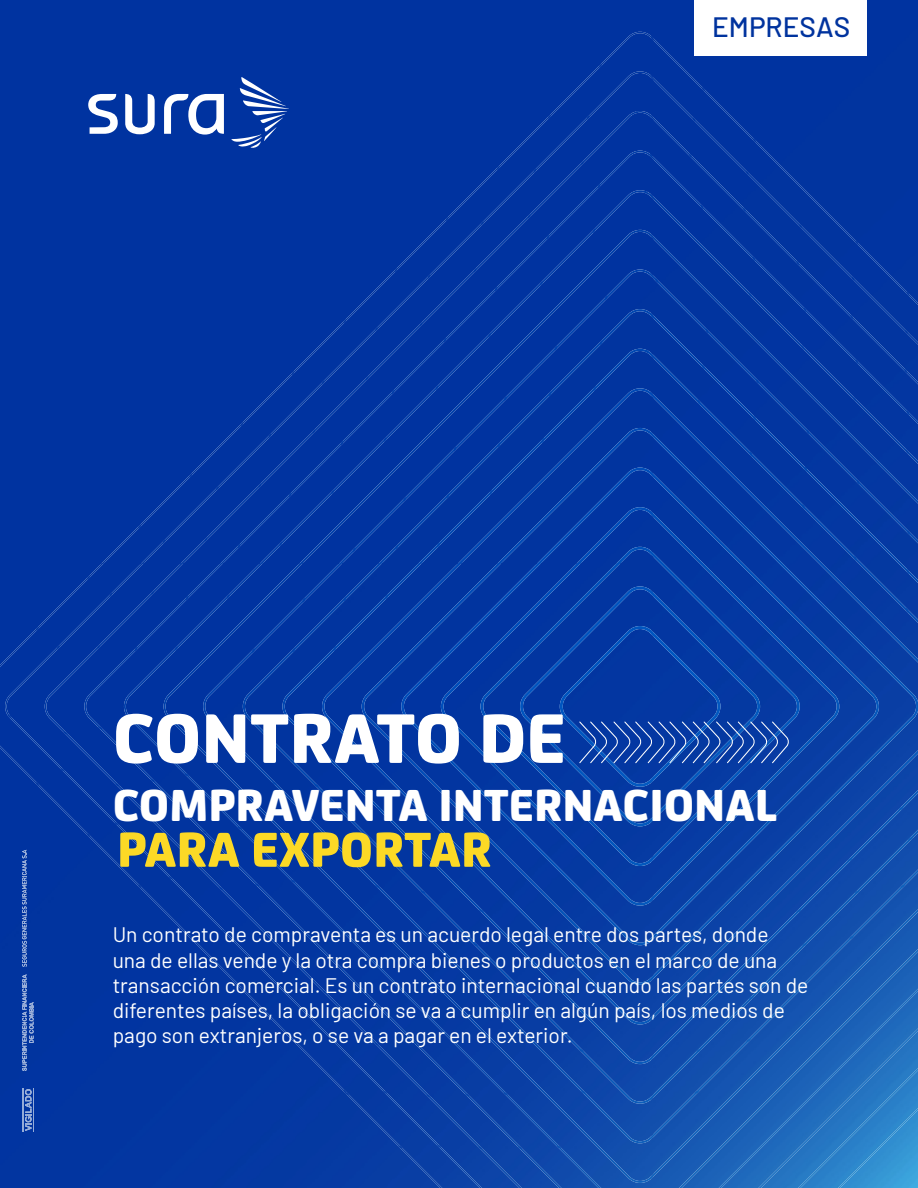
<style>
.page{position:relative;width:918px;height:1188px;background:#fff}
.page>*{position:absolute;margin:0;border:0;box-sizing:border-box;transform-origin:0 0}
.t1{font:800 75px "FS Joey";color:#fff}
.t2{font:800 52.5px "FS Joey";color:#fcd926}
.t3{font:800 48px "FS Joey";color:#fff}
.t4{font:500 28.05px "Barlow";color:#00339e}
.t5{font:21px/25.2px "Barlow";color:#fff}
</style>
<div class="page">
<div style="left:0;top:0;width:651px;height:1188px;background:#0033a0"></div>
<div style="left:651px;top:0;width:267px;height:1188px;background:#0033a0"></div>
<div style="left:164px;top:230px;width:754px;height:117px;background:#0033a0"></div>
<img style="left:168px;top:734px;width:750px;height:449px">
<img style="left:561px;top:1146px;width:40px;height:42px">
<img style="left:508px;top:1093px;width:53px;height:54px">
<img style="left:455px;top:1039px;width:53px;height:55px">
<img style="left:397px;top:986px;width:58px;height:56px">
<img style="left:343px;top:933px;width:59px;height:55px">
<img style="left:291px;top:880px;width:57px;height:55px">
<img style="left:238px;top:827px;width:58px;height:55px">
<img style="left:184px;top:774px;width:58px;height:55px">
<img style="left:155px;top:734px;width:34px;height:42px">
<img style="left:436px;top:333px;width:55px;height:14px">
<img style="left:489px;top:281px;width:53px;height:57px">
<img style="left:749px;top:292px;width:55px;height:55px">
<img style="left:540px;top:228px;width:55px;height:58px">
<img style="left:645px;top:191px;width:106px;height:106px">
<img style="left:600px;top:190px;width:47px;height:43px">
<img style="left:679px;top:949px;width:239px;height:239px">
<img style="left:522px;top:1147px;width:40px;height:41px">
<img style="left:470px;top:1094px;width:52px;height:53px">
<img style="left:417px;top:1042px;width:53px;height:53px">
<img style="left:365px;top:989px;width:52px;height:54px">
<img style="left:312px;top:936px;width:53px;height:55px">
<img style="left:255px;top:884px;width:57px;height:55px">
<img style="left:202px;top:831px;width:58px;height:55px">
<img style="left:150px;top:779px;width:57px;height:54px">
<img style="left:120px;top:734px;width:35px;height:48px">
<img style="left:422px;top:338px;width:24px;height:9px">
<img style="left:804px;top:319px;width:47px;height:28px">
<img style="left:444px;top:287px;width:53px;height:56px">
<img style="left:753px;top:256px;width:47px;height:56px">
<img style="left:495px;top:235px;width:54px;height:56px">
<img style="left:701px;top:212px;width:42px;height:49px">
<img style="left:547px;top:184px;width:53px;height:56px">
<img style="left:650px;top:158px;width:39px;height:51px">
<img style="left:598px;top:158px;width:54px;height:30px">
<img style="left:719px;top:989px;width:199px;height:199px">
<img style="left:482px;top:1147px;width:40px;height:41px">
<img style="left:441px;top:1095px;width:42px;height:54px">
<img style="left:387px;top:1043px;width:44px;height:48px">
<img style="left:346px;top:991px;width:33px;height:47px">
<img style="left:280px;top:939px;width:47px;height:45px">
<img style="left:219px;top:887px;width:56px;height:48px">
<img style="left:167px;top:836px;width:56px;height:48px">
<img style="left:119px;top:784px;width:53px;height:39px">
<img style="left:65px;top:734px;width:55px;height:52px">
<img style="left:366px;top:323px;width:56px;height:24px">
<img style="left:851px;top:319px;width:56px;height:28px">
<img style="left:420px;top:272px;width:56px;height:55px">
<img style="left:483px;top:226px;width:47px;height:47px">
<img style="left:797px;top:261px;width:55px;height:58px">
<img style="left:536px;top:173px;width:48px;height:46px">
<img style="left:743px;top:212px;width:56px;height:53px">
<img style="left:589px;top:122px;width:49px;height:43px">
<img style="left:689px;top:153px;width:57px;height:59px">
<img style="left:635px;top:122px;width:57px;height:36px">
<img style="left:758px;top:1028px;width:160px;height:160px">
<div style="left:441px;top:1145px;width:41px;height:43px;background:#0a41a6"></div>
<div style="left:387px;top:1091px;width:54px;height:55px;background:#073ca3"></div>
<div style="left:346px;top:1038px;width:41px;height:55px;background:#0439a1"></div>
<img style="left:280px;top:984px;width:54px;height:2px">
<div style="left:222px;top:930px;width:58px;height:56px;background:#0235a0"></div>
<div style="left:168px;top:877px;width:58px;height:55px;background:#0134a1"></div>
<img style="left:114px;top:823px;width:59px;height:56px">
<img style="left:60px;top:769px;width:59px;height:56px">
<img style="left:38px;top:734px;width:27px;height:37px">
<img style="left:346px;top:327px;width:32px;height:20px">
<img style="left:905px;top:330px;width:13px;height:15px">
<img style="left:375px;top:274px;width:55px;height:57px">
<img style="left:852px;top:276px;width:56px;height:58px">
<img style="left:428px;top:221px;width:55px;height:58px">
<img style="left:800px;top:245px;width:54px;height:36px">
<img style="left:481px;top:170px;width:55px;height:56px">
<img style="left:746px;top:171px;width:7px;height:57px">
<img style="left:534px;top:119px;width:55px;height:54px">
<img style="left:693px;top:117px;width:55px;height:58px">
<img style="left:587px;top:71px;width:108px;height:51px">
<img style="left:798px;top:1068px;width:120px;height:120px">
<svg style="left:0;top:347px;width:918px;height:387px;background:#0337a2"></svg>
<img style="left:398px;top:1146px;width:44px;height:42px">
<div style="left:345px;top:1093px;width:57px;height:55px;background:#063aa3"></div>
<div style="left:241px;top:986px;width:105px;height:108px;background:#0337a1"></div>
<svg style="left:344px;top:1089px;width:5px;height:6px"></svg>
<div style="left:190px;top:935px;width:53px;height:56px;background:#0235a0"></div>
<div style="left:139px;top:884px;width:53px;height:56px;background:#01349f"></div>
<div style="left:87px;top:833px;width:54px;height:56px;background:#01349f"></div>
<div style="left:36px;top:782px;width:54px;height:55px;background:#0033a0"></div>
<div style="left:0;top:627px;width:38px;height:159px;background:#0033a0"></div>
<div style="left:36px;top:575px;width:54px;height:56px;background:#0033a0"></div>
<div style="left:87px;top:524px;width:54px;height:56px;background:#0033a0"></div>
<div style="left:139px;top:473px;width:53px;height:56px;background:#0033a0"></div>
<div style="left:190px;top:422px;width:53px;height:55px;background:#0033a0"></div>
<div style="left:241px;top:371px;width:53px;height:55px;background:#0033a0"></div>
<div style="left:292px;top:319px;width:54px;height:56px;background:#0033a0"></div>
<div style="left:344px;top:268px;width:53px;height:55px;background:#0033a0"></div>
<svg style="left:907px;top:292px;width:11px;height:13px"></svg>
<div style="left:395px;top:217px;width:53px;height:55px;background:#0033a0"></div>
<div style="left:856px;top:240px;width:53px;height:56px;background:#0134a1"></div>
<div style="left:446px;top:166px;width:53px;height:55px;background:#0033a0"></div>
<div style="left:753px;top:138px;width:105px;height:107px;background:#01349f"></div>
<div style="left:497px;top:115px;width:53px;height:55px;background:#0033a0"></div>
<div style="left:702px;top:87px;width:54px;height:56px;background:#0033a0"></div>
<div style="left:548px;top:63px;width:54px;height:56px;background:#0033a0"></div>
<div style="left:651px;top:36px;width:53px;height:55px;background:#0033a0"></div>
<div style="left:599px;top:32px;width:54px;height:36px;background:#0033a0"></div>
<img style="left:838px;top:1108px;width:80px;height:80px">
<svg style="left:88px;top:94px;width:136px;height:41px"></svg>
<svg style="left:231px;top:77px;width:58px;height:72px;background:#2b55b0"></svg>
<div style="left:694px;top:0;width:172px;height:55px;background:#fff"></div>
<svg style="left:22px;top:974px;width:12px;height:97px"></svg>
<svg style="left:25px;top:1089px;width:7px;height:42px"></svg>
<img style="left:22px;top:1089px;width:1px;height:43px">
<img style="left:33px;top:1089px;width:1px;height:43px">
<svg style="left:22px;top:850px;width:5px;height:117px"></svg>
<svg style="left:579px;top:722px;width:211px;height:41px;background:#2252af"></svg>
<h3 class="t4" style="left:712px;top:6px;width:139px">EMPRESAS</h3>
<h1 class="t1" style="left:113px;top:679px;width:455px">CONTRATO DE</h1>
<h3 class="t3" style="left:113px;top:767px;width:666px">COMPRAVENTA INTERNACIONAL</h3>
<h2 class="t2" style="left:117px;top:808px;width:377px">PARA EXPORTAR</h2>
<p class="t5" style="left:113px;top:921px;width:697px">Un contrato de compraventa es un acuerdo legal entre dos partes, donde<br>una de ellas vende y la otra compra bienes o productos en el marco de una transacción comercial. Es un contrato internacional cuando las partes son de diferentes países, la obligación se va a cumplir en algún país, los medios de pago son extranjeros, o se va a pagar en el exterior.</p>
</div>
